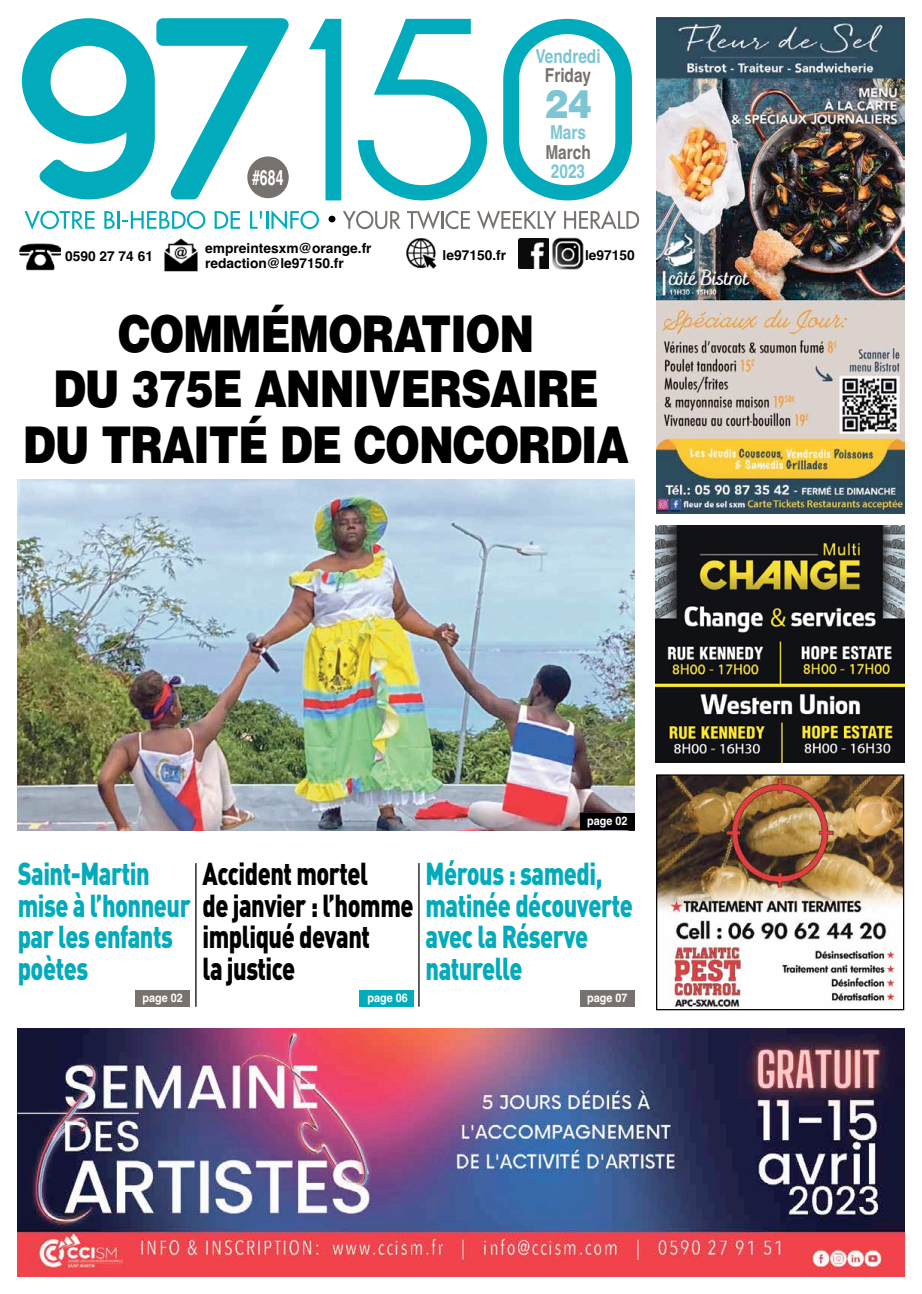
<style>
.page{position:relative;width:922px;height:1294px;background:#fff}
.page>*{position:absolute;margin:0;border:0;box-sizing:border-box;transform-origin:0 0}
.t1{font:900 50.62px/55.6px "Helvetica";letter-spacing:-.025em;color:#000;text-align:center;scale:.83 1}
.t2{font:900 39.25px "Helvetica";color:#7dc5d3;scale:.9 1}
.t3{font:900 31.38px/62.6px "DIN Pro";letter-spacing:-.02em;color:#02abbb;scale:.75 1}
.t4{font:900 31.38px "DIN Pro";letter-spacing:-.02em;color:#000;scale:.75 1}
.t5{font:700 21.12px "Helvetica";color:#fff;scale:.67 1}
.t6{font:700 19.25px "Helvetica";color:#7dc5d3;scale:.8 1}
.t7{font:700 19.25px "Helvetica";color:#78726f;scale:.8 1}
.t8{font:700 13.75px/15px "Helvetica";color:#000}
.t9{font:700 11.88px "Helvetica";color:#fff;scale:.91 1}
.s1{color:#000}
</style>
<div class="page">
<img style="left:18px;top:479px;width:616px;height:351px">
<svg style="left:22px;top:18px;width:267px;height:181px"></svg>
<svg style="left:309px;top:19px;width:32px;height:181px"></svg>
<svg style="left:358px;top:19px;width:129px;height:181px"></svg>
<svg style="left:503px;top:19px;width:128px;height:181px"></svg>
<div style="left:247px;top:156px;width:41px;height:42px;background:#78726f;border-radius:50%"></div>
<div style="left:328px;top:216px;width:7px;height:6px;background:#000;border-radius:50%"></div>
<svg style="left:24px;top:211px;width:71px;height:19px"></svg>
<svg style="left:104px;top:211px;width:101px;height:18px"></svg>
<svg style="left:214px;top:211px;width:26px;height:18px"></svg>
<svg style="left:250px;top:210px;width:69px;height:19px"></svg>
<svg style="left:343px;top:211px;width:57px;height:18px"></svg>
<svg style="left:407px;top:211px;width:62px;height:18px"></svg>
<svg style="left:477px;top:211px;width:79px;height:18px"></svg>
<svg style="left:564px;top:210px;width:75px;height:19px"></svg>
<img style="left:20px;top:243px;width:40px;height:28px">
<img style="left:406px;top:238px;width:31px;height:31px">
<img style="left:518px;top:238px;width:66px;height:31px">
<img style="left:164px;top:238px;width:34px;height:34px">
<img style="left:658px;top:776px;width:244px;height:232px">
<div style="left:656px;top:774px;width:248px;height:236px;border:1px solid #000"></div>
<hr style="left:195px;top:863px;width:1px;height:143px;background:#000">
<hr style="left:418px;top:863px;width:1px;height:143px;background:#000">
<div style="left:359px;top:989px;width:55px;height:17px;background:#02abbb"></div>
<div style="left:135px;top:989px;width:55px;height:17px;background:#78726f"></div>
<div style="left:579px;top:989px;width:55px;height:17px;background:#78726f"></div>
<img style="left:656px;top:18px;width:248px;height:496px">
<div style="left:579px;top:813px;width:55px;height:17px;background:#000"></div>
<img style="left:18px;top:1028px;width:886px;height:248px">
<img style="left:655px;top:525px;width:249px;height:237px">
<p class="t8" style="left:65px;top:248px;width:89px">0590 27 74 61</p>
<p class="t5" style="left:252px;top:160px;width:48px">#684</p>
<p class="t8" style="left:205px;top:241px;width:168px">empreintesxm@orange.fr redaction@le97150.fr</p>
<p class="t6" style="left:535px;top:40px;width:83px">Vendredi</p>
<p class="t7" style="left:544px;top:60px;width:59px">Friday</p>
<p class="t6" style="left:550px;top:117px;width:47px">Mars</p>
<p class="t7" style="left:545px;top:137px;width:58px">March</p>
<p class="t6" style="left:550px;top:156px;width:44px">2023</p>
<p class="t2" style="left:544px;top:78px;width:54px">24</p>
<p class="t8" style="left:442px;top:247px;width:65px">le97150.fr</p>
<p class="t8" style="left:585px;top:248px;width:51px">le97150</p>
<h1 class="t1" style="left:23px;top:305px;width:731px">COMMÉMORATION<br>DU 375E ANNIVERSAIRE<br>DU TRAITÉ DE CONCORDIA</h1>
<p class="t9" style="left:587px;top:811px;width:46px">page 02</p>
<p class="t3" style="left:425px;top:838px;width:237px">Mérous : samedi, avec la Réserve</p>
<p class="t3" style="left:425px;top:932px;width:131px">naturelle</p>
<p class="t3" style="left:18px;top:838px;width:208px">Saint-Martin par les enfants</p>
<p class="t3" style="left:18px;top:932px;width:95px">poètes</p>
<p class="t4" style="left:202px;top:847px;width:222px">Accident mortel</p>
<p class="t3" style="left:18px;top:870px;width:821px">mise à l’honneur <span class="s1">de janvier : l’homme</span> matinée découverte</p>
<p class="t4" style="left:202px;top:909px;width:225px">impliqué devant</p>
<p class="t4" style="left:202px;top:941px;width:125px">la justice</p>
<p class="t9" style="left:142px;top:987px;width:46px">page 02</p>
<p class="t9" style="left:367px;top:987px;width:46px">page 06</p>
<p class="t9" style="left:587px;top:987px;width:46px">page 07</p>
</div>
